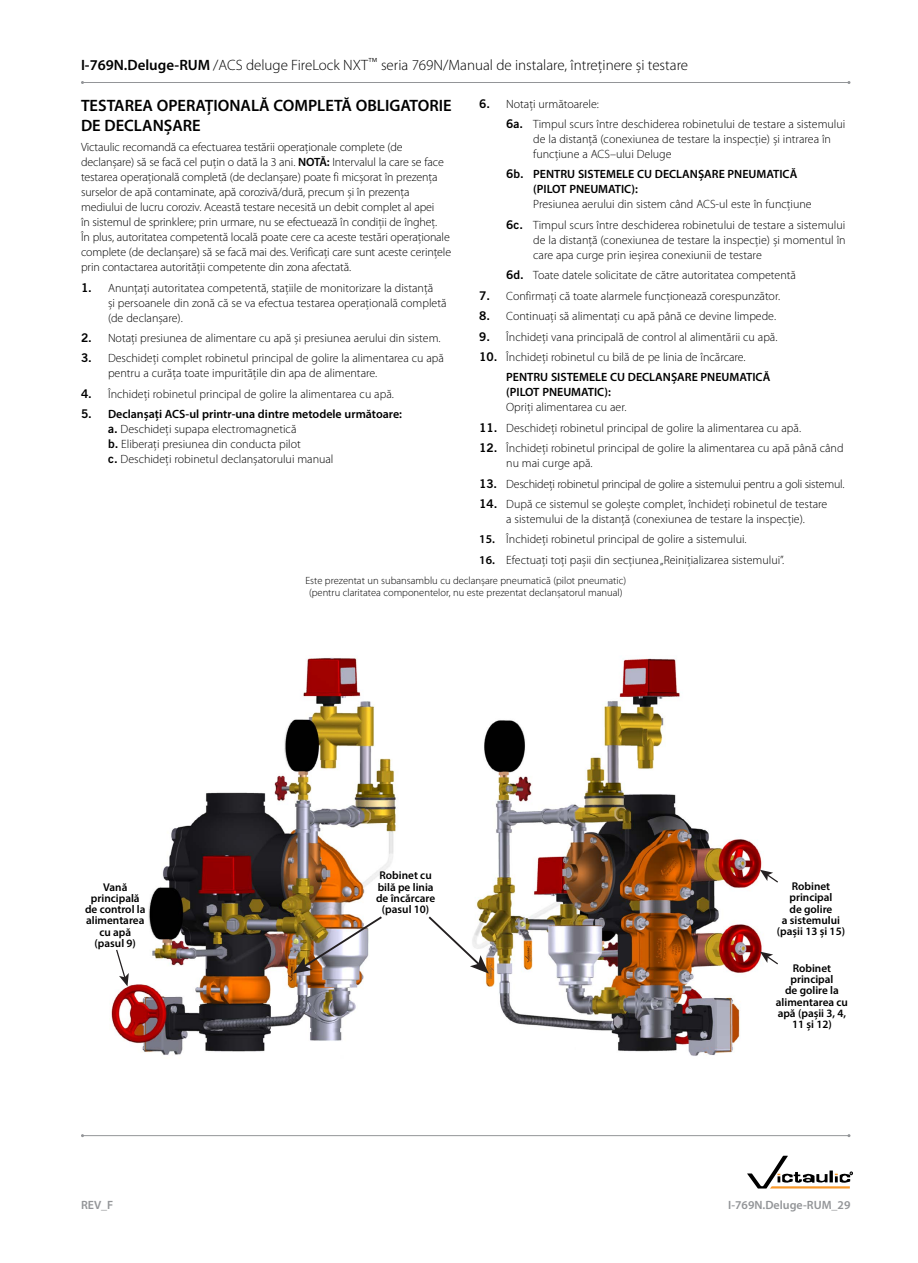
<style>
.page{position:relative;width:918px;height:1263px;background:#fff}
.page>*{position:absolute;margin:0;border:0;box-sizing:border-box;transform-origin:0 0}
.t1{font:600 16.5px/19.8px "Myriad Pro";color:#000}
.t2{font:300 15px "Myriad Pro";color:#000}
.t3{font:300 12px/15px "Myriad Pro";color:#000}
.t4{font:600 12px/15px "Myriad Pro";color:#000}
.t5{font:300 12px "Myriad Pro";letter-spacing:-.02em;color:#000}
.t6{font:600 12px "Myriad Pro";color:#939598}
.t7{font:600 11.25px/11.2px "Myriad Pro";color:#000;text-align:center}
.t8{font:300 10.5px/12px "Myriad Pro";color:#000;text-align:center}
.s1{font-weight:600}
.s2{font-family:"Trade Gothic LT Std Bd 2";font-weight:400}
</style>
<div class="page">
<hr style="left:82px;top:82px;width:767px;height:1px;background:#939598">
<img style="left:476px;top:658px;width:286px;height:398px">
<img style="left:111px;top:657px;width:286px;height:398px">
<svg style="left:115px;top:948px;width:14px;height:38px"></svg>
<svg style="left:760px;top:952px;width:18px;height:14px"></svg>
<svg style="left:760px;top:870px;width:18px;height:14px"></svg>
<img style="left:293px;top:915px;width:91px;height:58px">
<svg style="left:428px;top:914px;width:61px;height:59px"></svg>
<svg style="left:747px;top:1156px;width:106px;height:32px"></svg>
<hr style="left:83px;top:1135px;width:766px;height:1px;background:#939598">
<p class="t2" style="left:81px;top:57px;width:609px"><span class="s1">I-769N.Deluge-RUM</span> /ACS deluge FireLock NXT<sup>™</sup> seria 769N/Manual de instalare, întreținere și testare</p>
<h1 class="t1" style="left:81px;top:95px;width:372px">TESTAREA OPERAȚIONALĂ COMPLETĂ OBLIGATORIE<br>DE DECLANȘARE</h1>
<p class="t3" style="left:81px;top:140px;width:372px">Victaulic recomandă ca efectuarea testării operaționale complete (de declanșare) să se facă cel puțin o dată la 3 ani. <span class="s1">NOTĂ:</span> Intervalul la care se face testarea operațională completă (de declanșare) poate fi micșorat în prezența surselor de apă contaminate, apă corozivă/dură, precum și în prezența mediului de lucru coroziv. Această testare necesită un debit complet al apei<br>în sistemul de sprinklere; prin urmare, nu se efectuează în condiții de îngheț.<br>În plus, autoritatea competentă locală poate cere ca aceste testări operaționale complete (de declanșare) să se facă mai des. Verificați care sunt aceste cerințele prin contactarea autorității competente din zona afectată.</p>
<p class="t3" style="left:108px;top:280px;width:340px;text-indent:-27px"><span class="s2">1.</span> Anunțați autoritatea competentă, stațiile de monitorizare la distanță<br>și persoanele din zonă că se va efectua testarea operațională completă (de declanșare).</p>
<p class="t3" style="left:81px;top:331px;width:361px"><span class="s2">2.</span> Notați presiunea de alimentare cu apă și presiunea aerului din sistem.</p>
<p class="t3" style="left:108px;top:351px;width:337px;text-indent:-27px"><span class="s2">3.</span> Deschideți complet robinetul principal de golire la alimentarea cu apă pentru a curăța toate impuritățile din apa de alimentare.</p>
<p class="t3" style="left:81px;top:387px;width:314px"><span class="s2">4.</span> Închideți robinetul principal de golire la alimentarea cu apă.</p>
<p class="t3" style="left:108px;top:407px;width:296px;text-indent:-27px"><span class="s2">5.</span> <span class="s1">Declanșați ACS-ul printr-una dintre metodele următoare: </span><span class="s2">a.</span> Deschideți supapa electromagnetică<br><span class="s2">b.</span> Eliberați presiunea din conducta pilot<br><span class="s2">c.</span> Deschideți robinetul declanșatorului manual</p>
<p class="t3" style="left:506px;top:94px;width:341px;line-height:20.4px;text-indent:-27px"><span class="s2">6.</span> Notați următoarele:<br><span class="s2">6a.</span> Timpul scurs între deschiderea robinetului de testare a sistemului</p>
<p class="t3" style="left:533px;top:132px;width:299px">de la distanță (conexiunea de testare la inspecție) și intrarea în funcțiune a ACS–ului Deluge</p>
<p class="t4" style="left:533px;top:167px;width:266px;text-indent:-27px"><span class="s2">6b.</span> PENTRU SISTEMELE CU DECLANȘARE PNEUMATICĂ (PILOT PNEUMATIC):</p>
<p class="t3" style="left:506px;top:194px;width:341px;line-height:20.4px;text-align:center">Presiunea aerului din sistem când ACS-ul este în funcțiune<br><span class="s2">6c.</span> Timpul scurs între deschiderea robinetului de testare a sistemului</p>
<p class="t3" style="left:533px;top:233px;width:314px">de la distanță (conexiunea de testare la inspecție) și momentul în care apa curge prin ieșirea conexiunii de testare</p>
<p class="t3" style="left:506px;top:268px;width:291px"><span class="s2">6d.</span> Toate datele solicitate de către autoritatea competentă</p>
<p class="t3" style="left:479px;top:288px;width:302px"><span class="s2">7.</span> Confirmați că toate alarmele funcționează corespunzător.</p>
<p class="t3" style="left:479px;top:309px;width:298px"><span class="s2">8.</span> Continuați să alimentați cu apă până ce devine limpede.</p>
<p class="t3" style="left:479px;top:329px;width:300px"><span class="s2">9.</span> Închideți vana principală de control al alimentării cu apă.</p>
<p class="t3" style="left:506px;top:347px;width:266px;line-height:20.4px;text-indent:-27px"><span class="s2">10.</span> Închideți robinetul cu bilă de pe linia de încărcare.<br><span class="s1">PENTRU SISTEMELE CU DECLANȘARE PNEUMATICĂ</span></p>
<p class="t4" style="left:506px;top:384px;width:106px">(PILOT PNEUMATIC):</p>
<p class="t3" style="left:506px;top:400px;width:122px">Opriți alimentarea cu aer.</p>
<p class="t3" style="left:479px;top:420px;width:323px"><span class="s2">11.</span> Deschideți robinetul principal de golire la alimentarea cu apă.</p>
<p class="t3" style="left:506px;top:441px;width:339px;text-indent:-27px"><span class="s2">12.</span> Închideți robinetul principal de golire la alimentarea cu apă până când nu mai curge apă.</p>
<p class="t5" style="left:479px;top:477px;width:367px"><span class="s2">13.</span> Deschideți robinetul principal de golire a sistemului pentru a goli sistemul.</p>
<p class="t3" style="left:479px;top:497px;width:350px;text-align:center"><span class="s2">14.</span> După ce sistemul se golește complet, închideți robinetul de testare a sistemului de la distanță (conexiunea de testare la inspecție).</p>
<p class="t3" style="left:479px;top:532px;width:269px"><span class="s1">15.</span> Închideți robinetul principal de golire a sistemului.</p>
<p class="t3" style="left:479px;top:552px;width:307px"><span class="s1">16.</span> Efectuați toți pașii din secțiunea „Reinițializarea sistemului”.</p>
<p class="t7" style="left:85px;top:881px;width:62px">Vană principală de control la alimentarea cu apă (pasul 9)</p>
<p class="t8" style="left:305px;top:574px;width:322px">Este prezentat un subansamblu cu declanșare pneumatică (pilot pneumatic) (pentru claritatea componentelor, nu este prezentat declanșatorul manual)</p>
<p class="t7" style="left:376px;top:870px;width:61px">Robinet cu bilă pe linia de încărcare (pasul 10)</p>
<p class="t7" style="left:777px;top:880px;width:70px">Robinet principal<br>de golire<br>a sistemului (pașii 13 și 15)</p>
<p class="t7" style="left:776px;top:962px;width:74px">Robinet principal<br>de golire la alimentarea cu apă (pașii 3, 4,<br>11 și 12)</p>
<p class="t6" style="left:81px;top:1197px;width:34px">REV_F</p>
<p class="t6" style="left:728px;top:1197px;width:124px">I-769N.Deluge-RUM_29</p>
</div>
